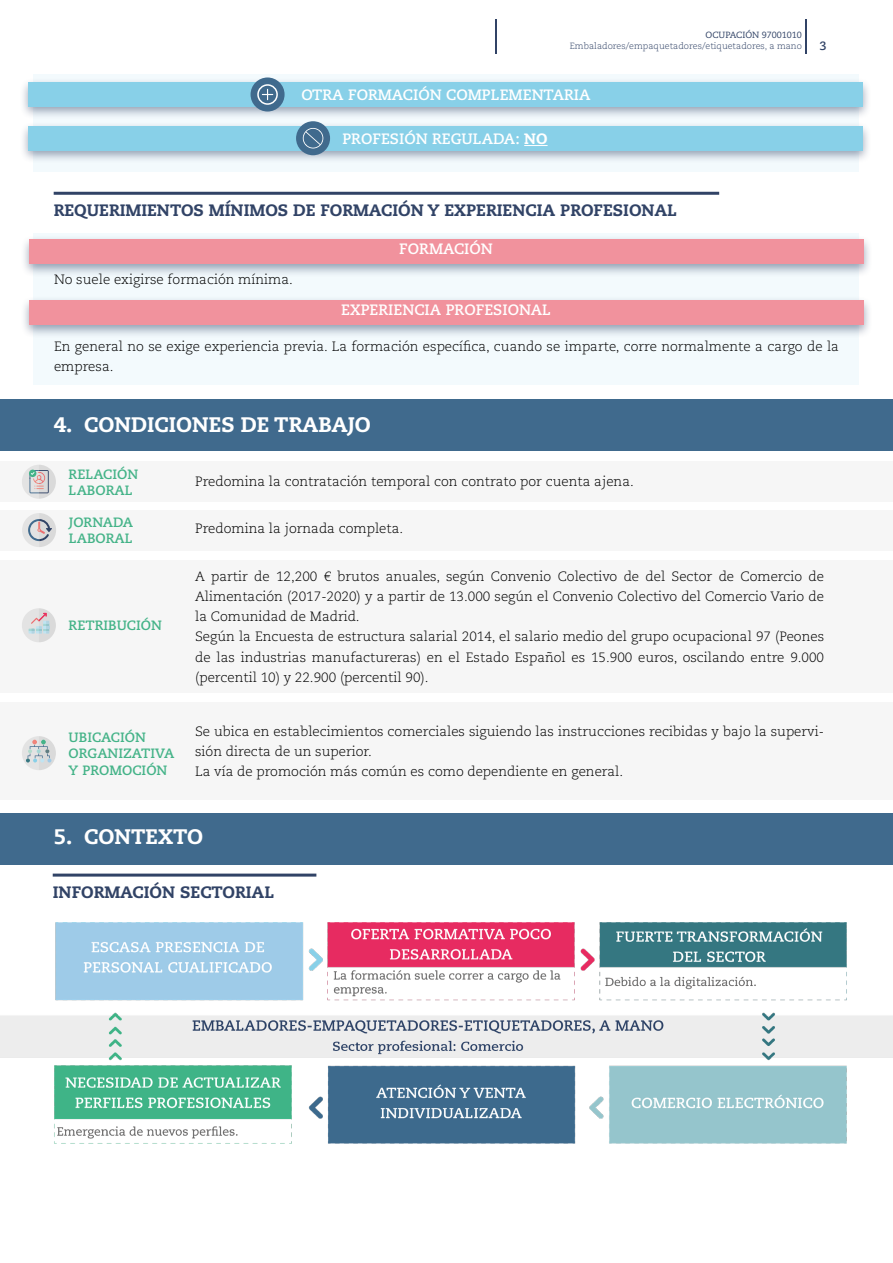
<style>
.page{position:relative;width:893px;height:1263px;background:#fff}
.page>*{position:absolute;margin:0;border:0;box-sizing:border-box;transform-origin:0 0}
.t1{font:800 21px "Caecilia LT Std";color:#fff}
.t2{font:800 16.5px "Caecilia LT Std";color:#314366}
.t3{font:700 15px "Caecilia LT Std";color:#fff}
.t4{font:300 13.5px/20.2px "Caecilia LT Std";color:#000}
.t5{font:700 13.5px/16.2px "Caecilia LT Std";color:#44b388}
.t6{font:700 12px "Caecilia LT Std";color:#314366}
.t7{font:300 9px "Caecilia LT Std";color:#314366}
.t8{font:9px "Caecilia LT Std";color:#314366}
.s1{font-weight:800}
</style>
<div class="page">
<hr style="left:805px;top:20px;width:1px;height:34px;background:#314366">
<hr style="left:496px;top:20px;width:1px;height:34px;background:#314366">
<div style="left:0;top:399px;width:893px;height:52px;background:#406a8d"></div>
<hr style="left:54px;top:192px;width:665px;height:3px;background:#314366">
<div style="left:34px;top:234px;width:825px;height:151px;background:#f3fafd"></div>
<div style="left:20px;top:235px;width:853px;height:42px;background:#314366;opacity:.5"></div>
<div style="left:29px;top:240px;width:835px;height:24px;background:#f1929d"></div>
<div style="left:20px;top:296px;width:853px;height:42px;background:#314366;opacity:.5"></div>
<div style="left:29px;top:301px;width:835px;height:24px;background:#f1929d"></div>
<div style="left:0;top:461px;width:893px;height:41px;background:#f6f6f6"></div>
<div style="left:0;top:510px;width:893px;height:40px;background:#f6f6f6"></div>
<div style="left:0;top:560px;width:893px;height:133px;background:#f6f6f6"></div>
<div style="left:0;top:702px;width:893px;height:98px;background:#f6f6f6"></div>
<svg style="left:22px;top:465px;width:34px;height:34px"></svg>
<svg style="left:22px;top:513px;width:34px;height:34px"></svg>
<svg style="left:22px;top:608px;width:34px;height:34px"></svg>
<svg style="left:22px;top:736px;width:34px;height:34px"></svg>
<div style="left:0;top:813px;width:893px;height:51px;background:#406a8d"></div>
<hr style="left:53px;top:873px;width:263px;height:3px;background:#314366">
<img style="left:0;top:923px;width:893px;height:221px">
<div style="left:34px;top:74px;width:825px;height:97px;background:#f3fafd"></div>
<div style="left:19px;top:77px;width:853px;height:43px;background:#314366;opacity:.5"></div>
<div style="left:29px;top:83px;width:834px;height:23px;background:#88d0e8"></div>
<div style="left:251px;top:77px;width:34px;height:35px;background:#406a8d;border-radius:50%"></div>
<svg style="left:262px;top:89px;width:11px;height:11px"></svg>
<div style="left:257px;top:84px;width:21px;height:21px;border:2px solid #fff;border-radius:50%"></div>
<div style="left:19px;top:121px;width:853px;height:43px;background:#314366;opacity:.5"></div>
<div style="left:29px;top:126px;width:834px;height:24px;background:#88d0e8"></div>
<div style="left:296px;top:121px;width:34px;height:34px;background:#406a8d;border-radius:50%"></div>
<svg style="left:303px;top:128px;width:20px;height:20px"></svg>
<svg style="left:524px;top:145px;width:24px;height:1px"></svg>
<p class="t8" style="left:706px;top:29px;width:98px">OCUPACIÓN 97001010</p>
<p class="t7" style="left:570px;top:41px;width:234px">Embaladores/empaquetadores/etiquetadores, a mano</p>
<p class="t3" style="left:301px;top:86px;width:291px">OTRA FORMACIÓN COMPLEMENTARIA</p>
<p class="t3" style="left:342px;top:130px;width:207px">PROFESIÓN REGULADA: <span class="s1">NO</span></p>
<p class="t6" style="left:819px;top:39px;width:9px">3</p>
<p class="t2" style="left:54px;top:200px;width:624px">REQUERIMIENTOS MÍNIMOS DE FORMACIÓN Y EXPERIENCIA PROFESIONAL</p>
<p class="t3" style="left:399px;top:240px;width:95px">FORMACIÓN</p>
<p class="t4" style="left:54px;top:269px;width:241px">No suele exigirse formación mínima.</p>
<p class="t3" style="left:341px;top:301px;width:211px">EXPERIENCIA PROFESIONAL</p>
<p class="t4" style="left:54px;top:337px;width:786px">En general no se exige experiencia previa. La formación específica, cuando se imparte, corre normalmente a cargo de la empresa.</p>
<h1 class="t1" style="left:54px;top:412px;width:319px">4. CONDICIONES DE TRABAJO</h1>
<p class="t5" style="left:69px;top:466px;width:71px">RELACIÓN<br>LABORAL</p>
<p class="t5" style="left:69px;top:515px;width:66px">JORNADA<br>LABORAL</p>
<p class="t4" style="left:195px;top:472px;width:440px">Predomina la contratación temporal con contrato por cuenta ajena.</p>
<p class="t4" style="left:195px;top:519px;width:210px">Predomina la jornada completa.</p>
<p class="t4" style="left:195px;top:566px;width:630px">A partir de 12,200 € brutos anuales, según Convenio Colectivo de del Sector de Comercio de Alimentación (2017-2020) y a partir de 13.000 según el Convenio Colectivo del Comercio Vario de la Comunidad de Madrid.<br>Según la Encuesta de estructura salarial 2014, el salario medio del grupo ocupacional 97 (Peones de las industrias manufactureras) en el Estado Español es 15.900 euros, oscilando entre 9.000 (percentil 10) y 22.900 (percentil 90).</p>
<p class="t4" style="left:195px;top:721px;width:630px">Se ubica en establecimientos comerciales siguiendo las instrucciones recibidas y bajo la supervi&shy;sión directa de un superior.<br>La vía de promoción más común es como dependiente en general.</p>
<p class="t5" style="left:69px;top:618px;width:95px">RETRIBUCIÓN</p>
<p class="t5" style="left:69px;top:729px;width:107px">UBICACIÓN<br>ORGANIZATIVA<br>Y PROMOCIÓN</p>
<h1 class="t1" style="left:54px;top:823px;width:151px">5. CONTEXTO</h1>
<p class="t2" style="left:53px;top:882px;width:223px">INFORMACIÓN SECTORIAL</p>
</div>
